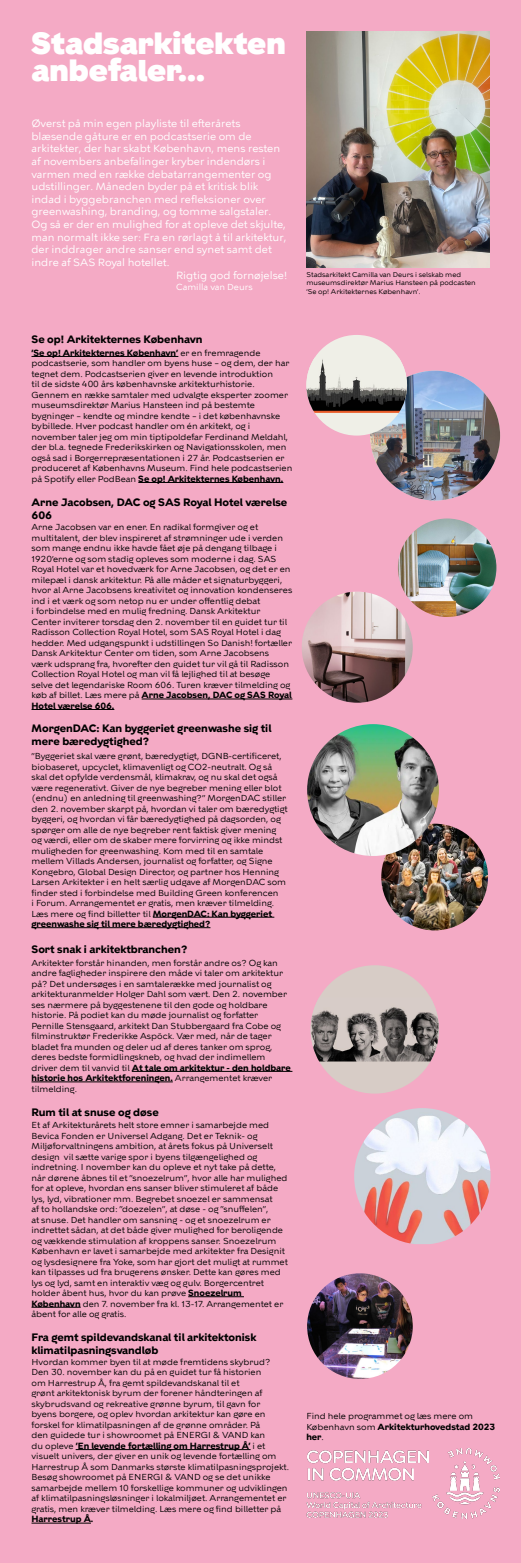
<style>
.page{position:relative;width:521px;height:1563px;background:#f4aac5}
.page>*{position:absolute;margin:0;border:0;box-sizing:border-box;transform-origin:0 0}
.Overskrift_1{font:900 30.62px/26.2px "KBH";color:#fff}
.Underoverskrift_1{font:10.5px/12.6px "KBH Tekst";color:#fff}
.Overskrift_2{font:700 10.5px/12.6px "KBH";color:#000}
.Tekst{font:8.75px/10.5px "KBH";color:#000}
.Tekst-2{font:700 8.75px/10.5px "KBH";color:#000}
.Underoverskrift_1-2{font:8.75px "KBH Tekst";color:#fff}
.Tekst-3{font:7px/8.4px "KBH";color:#000}
.s1{font-weight:700}
.s2{font-weight:400}
</style>
<div class="page">
<img style="left:381px;top:823px;width:107px;height:107px;border-radius:53px">
<img style="left:306px;top:32px;width:183px;height:236px">
<img style="left:433px;top:1448px;width:66px;height:70px">
<img style="left:306px;top:1450px;width:123px;height:67px">
<hr style="left:32px;top:356px;width:146px;height:1px;background:#000">
<hr style="left:138px;top:482px;width:145px;height:1px;background:#000">
<hr style="left:153px;top:917px;width:121px;height:1px;background:#000">
<hr style="left:32px;top:927px;width:178px;height:1px;background:#000">
<hr style="left:76px;top:1449px;width:175px;height:1px;background:#000">
<hr style="left:32px;top:1523px;width:59px;height:1px;background:#000">
<hr style="left:188px;top:1296px;width:56px;height:1px;background:#000">
<hr style="left:32px;top:1307px;width:49px;height:1px;background:#000">
<hr style="left:132px;top:1071px;width:160px;height:1px;background:#000">
<hr style="left:32px;top:1081px;width:141px;height:1px;background:#000">
<hr style="left:142px;top:699px;width:150px;height:1px;background:#000">
<hr style="left:32px;top:709px;width:82px;height:1px;background:#000">
<img style="left:398px;top:518px;width:98px;height:99px;border-radius:49px">
<img style="left:302px;top:591px;width:111px;height:112px;border-radius:56px">
<div style="left:311px;top:965px;width:128px;height:128px;background:#d7ccc6;border-radius:50%"></div>
<img style="left:311px;top:997px;width:128px;height:64px">
<img style="left:354px;top:1108px;width:136px;height:136px">
<img style="left:307px;top:1273px;width:106px;height:106px;border-radius:53px">
<img style="left:307px;top:724px;width:132px;height:132px;border-radius:66px">
<img style="left:370px;top:371px;width:130px;height:129px;border-radius:65px">
<div style="left:306px;top:335px;width:101px;height:100px;background:#efefe7;border-radius:50%"></div>
<img style="left:306px;top:358px;width:101px;height:55px">
<h1 class="Overskrift_1" style="left:32px;top:31px;width:256px">Stadsarkitekten anbefaler...</h1>
<h2 class="Underoverskrift_1" style="left:32px;top:117px;width:256px">Øverst på min egen playliste til efterårets blæsende gåture er en podcastserie om de arkitekter, der har skabt København, mens resten af novembers anbefalinger kryber indendørs i varmen med en række debatarrangementer og udstillinger. Måneden byder på et kritisk blik indad i byggebranchen med refleksioner over greenwashing, branding, og tomme salgstaler.<br>Og så er der en mulighed for at opleve det skjulte, man normalt ikke ser: Fra en rørlagt å til arkitektur, der inddrager andre sanser end synet samt det indre af SAS Royal hotellet.</h2>
<h2 class="Underoverskrift_1" style="left:176px;top:269px;width:112px">Rigtig god fornøjelse!</h2>
<h2 class="Underoverskrift_1-2" style="left:176px;top:281px;width:78px">Camilla van Deurs</h2>
<p class="Tekst-3" style="left:306px;top:270px;width:171px">Stadsarkitekt Camilla van Deurs i selskab med museumsdirektør Marius Hansteen på podcasten</p>
<p class="Tekst-3" style="left:306px;top:287px;width:116px">’Se op! Arkitekternes København’.</p>
<h3 class="Overskrift_2" style="left:32px;top:333px;width:173px">Se op! Arkitekternes København</h3>
<p class="Tekst" style="left:32px;top:347px;width:262px"><span class="s1">’Se op! Arkitekternes København’</span> er en fremragende podcastserie, som handler om byens huse – og dem, der har tegnet dem. Podcastserien giver en levende introduktion<br>til de sidste 400 års københavnske arkitekturhistorie.<br>Gennem en række samtaler med udvalgte eksperter zoomer museumsdirektør Marius Hansteen ind på bestemte bygninger – kendte og mindre kendte – i det københavnske bybillede. Hver podcast handler om én arkitekt, og i november taler jeg om min tiptipoldefar Ferdinand Meldahl, der bl.a. tegnede Frederikskirken og Navigationsskolen, men også sad i Borgerrepræsentationen i 27 år. Podcastserien er produceret af Københavns Museum. Find hele podcastserien på Spotify eller PodBean <span class="s1">Se op! Arkitekternes København.</span></p>
<h3 class="Overskrift_2" style="left:32px;top:496px;width:257px">Arne Jacobsen, DAC og SAS Royal Hotel værelse<br>606</h3>
<p class="Tekst" style="left:32px;top:522px;width:262px">Arne Jacobsen var en ener. En radikal formgiver og et multitalent, der blev inspireret af strømninger ude i verden som mange endnu ikke havde fået øje på dengang tilbage i 1920’erne og som stadig opleves som moderne i dag. SAS Royal Hotel var et hovedværk for Arne Jacobsen, og det er en milepæl i dansk arkitektur. På alle måder et signaturbyggeri, hvor al Arne Jacobsens kreativitet og innovation kondenseres ind i et værk og som netop nu er under offentlig debat<br>i forbindelse med en mulig fredning. Dansk Arkitektur<br>Center inviterer torsdag den 2. november til en guidet tur til Radisson Collection Royal Hotel, som SAS Royal Hotel i dag hedder. Med udgangspunkt i udstillingen So Danish! fortæller Dansk Arkitektur Center om tiden, som Arne Jacobsens<br>værk udsprang fra, hvorefter den guidet tur vil gå til Radisson Collection Royal Hotel og man vil få lejlighed til at besøge selve det legendariske Room 606. Turen kræver tilmelding og køb af billet. Læs mere på <span class="s1">Arne Jacobsen, DAC og SAS Royal</span></p>
<p class="Tekst-2" style="left:32px;top:700px;width:84px">Hotel værelse 606.</p>
<h3 class="Overskrift_2" style="left:32px;top:722px;width:242px">MorgenDAC: Kan byggeriet greenwashe sig til mere bæredygtighed?</h3>
<p class="Tekst" style="left:32px;top:750px;width:258px">”Byggeriet skal være grønt, bæredygtigt, DGNB-certificeret, biobaseret, upcyclet, klimavenligt og CO2-neutralt. Og så skal det opfylde verdensmål, klimakrav, og nu skal det også være regenerativt. Giver de nye begreber mening eller blot (endnu) en anledning til greenwashing?” MorgenDAC stiller den 2. november skarpt på, hvordan vi taler om bæredygtigt byggeri, og hvordan vi får bæredygtighed på dagsorden, og spørger om alle de nye begreber rent faktisk giver mening og værdi, eller om de skaber mere forvirring og ikke mindst muligheden for greenwashing. Kom med til en samtale mellem Villads Andersen, journalist og forfatter, og Signe Kongebro, Global Design Director, og partner hos Henning Larsen Arkitekter i en helt særlig udgave af MorgenDAC som finder sted i forbindelse med Building Green konferencen<br>i Forum. Arrangementet er gratis, men kræver tilmelding.<br>Læs mere og find billetter til <span class="s1">MorgenDAC: Kan byggeriet</span></p>
<p class="Tekst-2" style="left:32px;top:919px;width:180px">greenwashe sig til mere bæredygtighed?</p>
<h3 class="Overskrift_2" style="left:32px;top:943px;width:157px">Sort snak i arkitektbranchen?</h3>
<p class="Tekst" style="left:32px;top:957px;width:261px">Arkitekter forstår hinanden, men forstår andre os? Og kan andre fagligheder inspirere den måde vi taler om arkitektur på? Det undersøges i en samtalerække med journalist og arkitekturanmelder Holger Dahl som vært. Den 2. november ses nærmere på byggestenene til den gode og holdbare historie. På podiet kan du møde journalist og forfatter Pernille Stensgaard, arkitekt Dan Stubbergaard fra Cobe og filminstruktør Frederikke Aspöck. Vær med, når de tager bladet fra munden og deler ud af deres tanker om sprog, deres bedste formidlingskneb, og hvad der indimellem driver dem til vanvid til <span class="s1">At tale om arkitektur - den holdbare</span></p>
<p class="Tekst-2" style="left:32px;top:1073px;width:242px">historie hos Arkitektforeningen. <span class="s2">Arrangementet kræver tilmelding.</span></p>
<h3 class="Overskrift_2" style="left:32px;top:1106px;width:129px">Rum til at snuse og døse</h3>
<p class="Tekst" style="left:32px;top:1119px;width:258px">Et af Arkitekturårets helt store emner i samarbejde med Bevica Fonden er Universel Adgang. Det er Teknik- og Miljøforvaltningens ambition, at årets fokus på Universelt design vil sætte varige spor i byens tilgængelighed og indretning. I november kan du opleve et nyt take på dette, når dørene åbnes til et ”snoezelrum”, hvor alle har mulighed for at opleve, hvordan ens sanser bliver stimuleret af både lys, lyd, vibrationer mm. Begrebet snoezel er sammensat<br>af to hollandske ord: ”doezelen”, at døse - og ”snuffelen”,<br>at snuse. Det handler om sansning - og et snoezelrum er indrettet sådan, at det både giver mulighed for beroligende og vækkende stimulation af kroppens sanser. Snoezelrum København er lavet i samarbejde med arkitekter fra Designit og lysdesignere fra Yoke, som har gjort det muligt at rummet kan tilpasses ud fra brugerens ønsker. Dette kan gøres med lys og lyd, samt en interaktiv væg og gulv. Borgercentret holder åbent hus, hvor du kan prøve <span class="s1">Snoezelrum</span></p>
<p class="Tekst" style="left:32px;top:1298px;width:253px"><span class="s1">København</span> den 7. november fra kl. 13-17. Arrangementet er åbent for alle og gratis.</p>
<h3 class="Overskrift_2" style="left:32px;top:1331px;width:226px">Fra gemt spildevandskanal til arkitektonisk klimatilpasningsvandløb</h3>
<p class="Tekst" style="left:32px;top:1356px;width:259px">Hvordan kommer byen til at møde fremtidens skybrud?<br>Den 30. november kan du på en guidet tur få historien<br>om Harrestrup Å, fra gemt spildevandskanal til et<br>grønt arkitektonisk byrum der forener håndteringen af skybrudsvand og rekreative grønne byrum, til gavn for<br>byens borgere, og oplev hvordan arkitektur kan gøre en forskel for klimatilpasningen af de grønne områder. På<br>den guidede tur i showroomet på ENERGI &amp; VAND kan<br>du opleve <span class="s1">’En levende fortælling om Harrestrup Å’</span> i et visuelt univers, der giver en unik og levende fortælling om Harrestrup Å som Danmarks største klimatilpasningsprojekt.<br>Besøg showroomet på ENERGI &amp; VAND og se det unikke samarbejde mellem 10 forskellige kommuner og udviklingen af klimatilpasningsløsninger i lokalmiljøet. Arrangementet er gratis, men kræver tilmelding. Læs mere og find billetter på <span class="s1">Harrestrup Å.</span></p>
<p class="Tekst" style="left:306px;top:1411px;width:190px">Find hele programmet og læs mere om<br>København som <span class="s1">Arkitekturhovedstad 2023 her</span>.</p>
</div>
